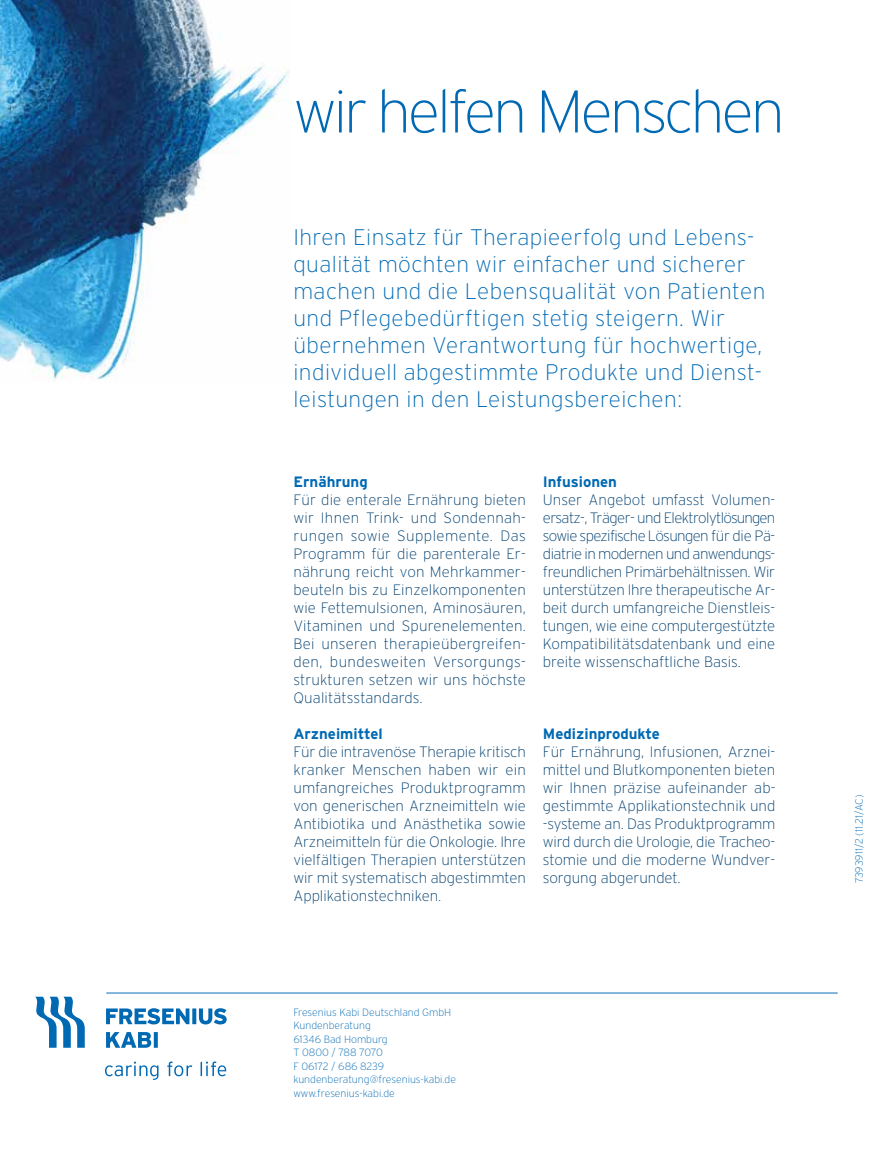
<style>
.page{position:relative;width:893px;height:1168px;background:#fff}
.page>*{position:absolute;margin:0;border:0;box-sizing:border-box;transform-origin:0 0}
.t1{font:200 60px "Interstate";letter-spacing:-.05em;color:#0069b4}
.t2{font:200 22.5px/27px "Interstate";letter-spacing:.02em;color:#0069b4}
.t3{font:200 15px/18px "Interstate";color:#003f6f;text-align:justify}
.t4{font:700 15px "Interstate";color:#0069b4}
.t5{font:200 10.5px/13.5px "Interstate";color:#0069b4}
.t6{font:200 10.5px "Interstate";letter-spacing:-.02em;color:#0069b4}
</style>
<div class="page">
<img style="left:0;top:0;width:289px;height:380px">
<svg style="left:35px;top:996px;width:50px;height:51px"></svg>
<svg style="left:106px;top:1032px;width:52px;height:15px"></svg>
<svg style="left:106px;top:1008px;width:121px;height:16px"></svg>
<svg style="left:105px;top:1061px;width:121px;height:18px"></svg>
<hr style="left:106px;top:992px;width:732px;height:1px;background:#0069b4">
<h1 class="t1" style="left:293px;top:79px;width:493px">wir helfen Menschen</h1>
<p class="t2" style="left:293px;top:223px;width:473px">Ihren Einsatz für Therapieerfolg und Lebens&shy;qualität möchten wir einfacher und sicherer machen und die Lebensqualität von Patienten und Pflegebedürftigen stetig steigern. Wir übernehmen Verantwortung für hochwertige, individuell abgestimmte Produkte und Dienst&shy;leistungen in den Leistungsbereichen:</p>
<p class="t4" style="left:293px;top:473px;width:76px">Ernährung</p>
<p class="t3" style="left:293px;top:490px;width:234px">Für die enterale Ernährung bieten wir Ihnen Trink- und Sondennah&shy;rungen sowie Supplemente. Das Programm für die parenterale Er&shy;nährung reicht von Mehrkammer&shy;beuteln bis zu Einzelkomponenten wie Fettemulsionen, Aminosäuren, Vitaminen und Spurenelementen.<br>Bei unseren therapieübergreifen&shy;den, bundesweiten Versorgungs&shy;strukturen setzen wir uns höchste Qualitätsstandards.</p>
<p class="t4" style="left:293px;top:725px;width:91px">Arzneimittel</p>
<p class="t3" style="left:293px;top:742px;width:234px">Für die intravenöse Therapie kritisch kranker Menschen haben wir ein umfangreiches Produktprogramm von generischen Arzneimitteln wie Antibiotika und Anästhetika sowie Arzneimitteln für die Onkologie. Ihre vielfältigen Therapien unterstützen wir mit systematisch abgestimmten Applikationstechniken.</p>
<p class="t4" style="left:543px;top:473px;width:76px">Infusionen</p>
<p class="t3" style="left:543px;top:490px;width:234px">Unser Angebot umfasst Volumen&shy;ersatz-, Träger- und Elektrolytlösungen sowie spezifische Lösungen für die Pä&shy;diatrie in modernen und anwendungs&shy;freundlichen Primärbehältnissen. Wir unterstützen Ihre therapeutische Ar&shy;beit durch umfangreiche Dienstleis&shy;tungen, wie eine computergestützte Kompatibilitätsdatenbank und eine breite wissenschaftliche Basis.</p>
<p class="t4" style="left:543px;top:725px;width:119px">Medizinprodukte</p>
<p class="t3" style="left:543px;top:742px;width:234px">Für Ernährung, Infusionen, Arznei&shy;mittel und Blutkomponenten bieten wir Ihnen präzise aufeinander ab&shy;gestimmte Applikationstechnik und -systeme an. Das Produktprogramm wird durch die Urologie, die Tracheo&shy;stomie und die moderne Wundver&shy;sorgung abgerundet.</p>
<p class="t5" style="left:293px;top:1005px;width:164px">Fresenius Kabi Deutschland GmbH<br>Kundenberatung<br>61346 Bad Homburg<br>T 0800 / 788 7070<br>F 06172 / 686 8239 kundenberatung@fresenius-kabi.de www.fresenius-kabi.de</p>
<p class="t6" style="left:853px;top:883px;width:90px;rotate:-90deg">7393911/2 (11.21/AC)</p>
</div>
